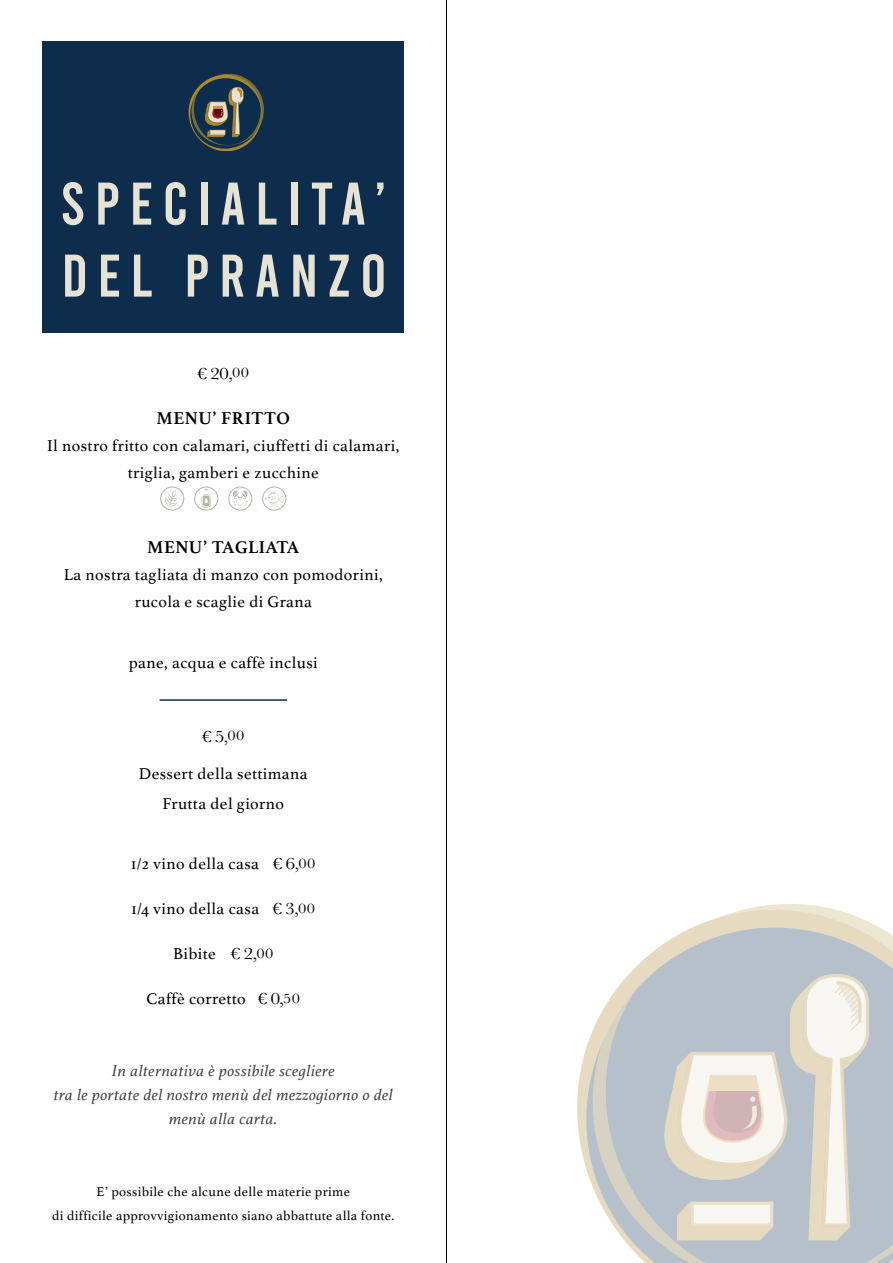
<style>
.page{position:relative;width:893px;height:1263px;background:#fff}
.page>*{position:absolute;margin:0;border:0;box-sizing:border-box;transform-origin:0 0}
.t1{font:60px/72px "Bebas";letter-spacing:.16em;color:#e6e3d4}
.t2{font:700 18px "Athelas";letter-spacing:.025em;color:#000}
.t3{font:17.1px "Baskerville";color:#000;scale:1.16 1}
.t4{font:16.5px/27px "Athelas";letter-spacing:.025em;color:#000;text-align:center}
.t5{font:italic 16.5px/24px "Athelas";letter-spacing:.025em;color:#414042;text-align:center}
.t6{font:13.5px "Athelas";letter-spacing:.025em;color:#000}
.s1{font-size:14.25px}
.s2{font-family:"Baskerville";font-size:17.1px}
.s3{font-family:"Baskerville";font-size:14.25px}
</style>
<div class="page">
<hr style="left:446px;top:0;width:1px;height:1263px;background:#000">
<div style="left:43px;top:42px;width:361px;height:291px;background:#0e2d4d"></div>
<svg style="left:188px;top:74px;width:76px;height:77px"></svg>
<div style="left:194px;top:487px;width:24px;height:23px;border:1px solid #b5b3a8;border-radius:50%"></div>
<svg style="left:202px;top:489px;width:9px;height:19px"></svg>
<div style="left:160px;top:487px;width:24px;height:23px;border:1px solid #b5b3a8;border-radius:50%"></div>
<svg style="left:165px;top:489px;width:13px;height:19px"></svg>
<div style="left:228px;top:487px;width:24px;height:23px;border:1px solid #b5b3a8;border-radius:50%"></div>
<svg style="left:233px;top:490px;width:14px;height:17px"></svg>
<div style="left:262px;top:487px;width:24px;height:23px;border:1px solid #b5b3a8;border-radius:50%"></div>
<svg style="left:265px;top:491px;width:18px;height:15px"></svg>
<hr style="left:159px;top:699px;width:128px;height:2px;background:#0f2c4d">
<svg style="left:577px;top:1030px;width:16px;height:157px"></svg>
<svg style="left:593px;top:904px;width:300px;height:359px;fill:#b6c0ca"></svg>
<svg style="left:655px;top:974px;width:214px;height:266px"></svg>
<p class="t1" style="left:61px;top:168px;width:328px">SPECIALITA’<br>DEL PRANZO</p>
<p class="t3" style="left:198px;top:362px;width:46px">€ 20,<span class="s1">00</span></p>
<p class="t2" style="left:157px;top:403px;width:135px">MENU’ FRITTO</p>
<p class="t4" style="left:47px;top:431px;width:354px">Il nostro fritto con calamari, ciuffetti di calamari, triglia, gamberi e zucchine</p>
<p class="t2" style="left:147px;top:532px;width:154px">MENU’ TAGLIATA</p>
<p class="t4" style="left:64px;top:560px;width:320px">La nostra tagliata di manzo con pomodorini, rucola e scaglie di Grana</p>
<p class="t4" style="left:129px;top:649px;width:190px">pane, acqua e caffè inclusi</p>
<p class="t3" style="left:202px;top:725px;width:38px">€ 5,<span class="s1">00</span></p>
<p class="t4" style="left:139px;top:760px;width:170px">Dessert della settimana</p>
<p class="t4" style="left:162px;top:790px;width:123px">Frutta del giorno</p>
<p class="t4" style="left:131px;top:850px;width:186px">1/2 vino della casa <span class="s2">€ 6,</span><span class="s3">00</span></p>
<p class="t4" style="left:131px;top:895px;width:185px">1/4 vino della casa <span class="s2">€ 3,</span><span class="s3">00</span></p>
<p class="t4" style="left:173px;top:940px;width:101px">Bibite <span class="s2">€ 2,</span><span class="s3">00</span></p>
<p class="t4" style="left:146px;top:985px;width:155px">Caffè corretto <span class="s2">€ 0,</span><span class="s3">50</span></p>
<p class="t5" style="left:112px;top:1059px;width:225px">In alternativa è possibile scegliere</p>
<p class="t5" style="left:54px;top:1083px;width:341px">tra le portate del nostro menù del mezzogiorno o del menù alla carta.</p>
<p class="t6" style="left:97px;top:1181px;width:255px">E’ possibile che alcune delle materie prime</p>
<p class="t6" style="left:52px;top:1205px;width:344px">di difficile approvvigionamento siano abbattute alla fonte.</p>
</div>
